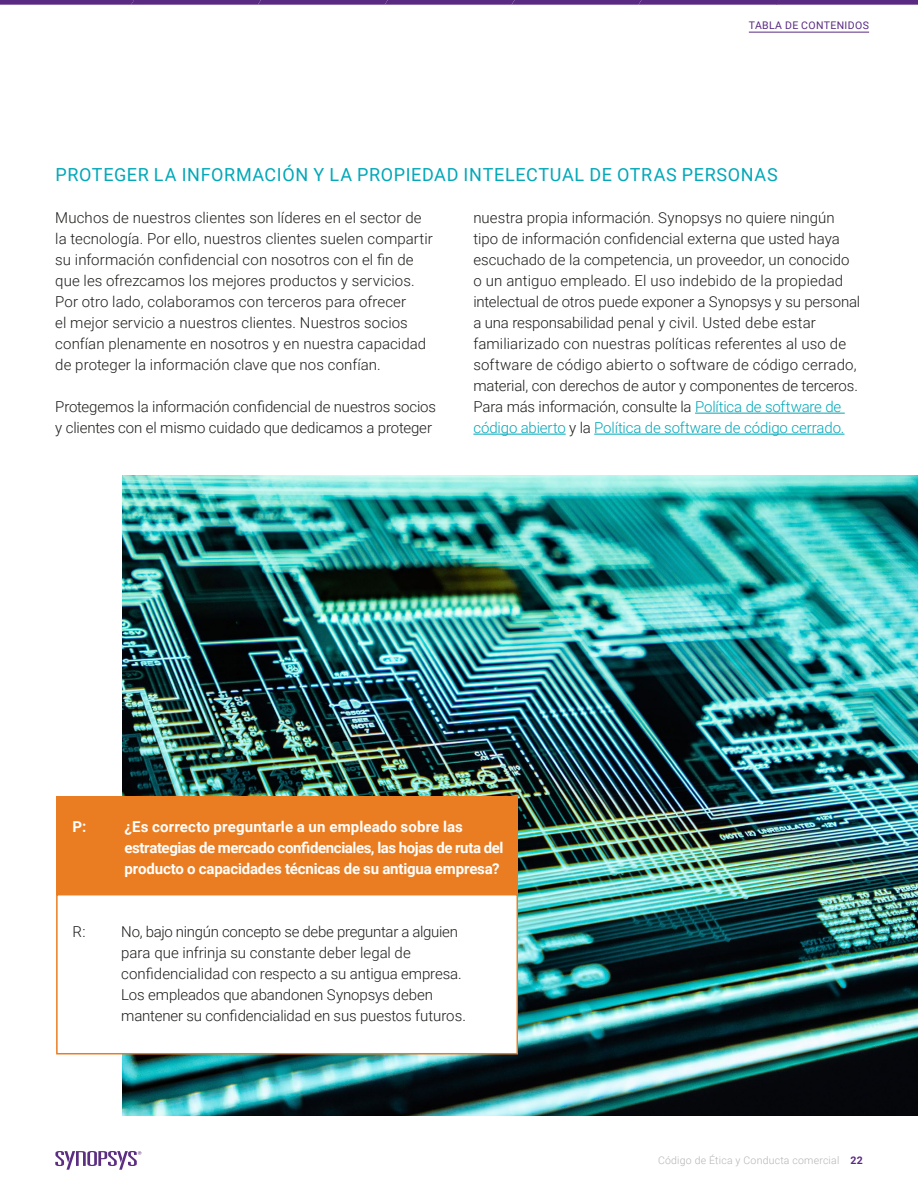
<style>
.page{position:relative;width:918px;height:1188px;background:#fff}
.page>*{position:absolute;margin:0;border:0;box-sizing:border-box;transform-origin:0 0}
.t1{font:18px "Roboto";letter-spacing:.035em;color:#00a8b8}
.t2{font:300 15px/21px "Roboto";color:#1d1d1b}
.t3{font:700 15px/21px "Roboto";letter-spacing:-.01em;color:#fff}
.t4{font:300 10.5px "Roboto";letter-spacing:.02em;color:#b3b4b3}
.t5{font:10.5px "Roboto";letter-spacing:.035em;color:#5a2a82}
.s1{color:#00a8b8}
.s2{font-weight:700;color:#5a2a82}
</style>
<div class="page">
<hr style="left:695px;top:413px;width:150px;height:1px;background:#00a8b8">
<hr style="left:473px;top:434px;width:93px;height:1px;background:#00a8b8">
<hr style="left:594px;top:434px;width:250px;height:1px;background:#00a8b8">
<img style="left:122px;top:475px;width:796px;height:640px">
<div style="left:56px;top:797px;width:462px;height:98px;background:#ea7d21"></div>
<div style="left:56px;top:894px;width:462px;height:160px;background:#fff;border:2px solid #ea7d21"></div>
<svg style="left:55px;top:1151px;width:86px;height:19px"></svg>
<hr style="left:749px;top:32px;width:120px;height:1px;background:#5a2a82">
<svg style="left:0;top:0;width:918px;height:5px;background:#64378a"></svg>
<p class="t5" style="left:749px;top:18px;width:122px">TABLA DE CONTENIDOS</p>
<p class="t1" style="left:56px;top:162px;width:724px">PROTEGER LA INFORMACIÓN Y LA PROPIEDAD INTELECTUAL DE OTRAS PERSONAS</p>
<p class="t2" style="left:55px;top:207px;width:379px">Muchos de nuestros clientes son líderes en el sector de la tecnología. Por ello, nuestros clientes suelen compartir su información confidencial con nosotros con el fin de que les ofrezcamos los mejores productos y servicios.<br>Por otro lado, colaboramos con terceros para ofrecer<br>el mejor servicio a nuestros clientes. Nuestros socios confían plenamente en nosotros y en nuestra capacidad de proteger la información clave que nos confían.</p>
<p class="t2" style="left:55px;top:396px;width:382px">Protegemos la información confidencial de nuestros socios y clientes con el mismo cuidado que dedicamos a proteger</p>
<p class="t2" style="left:473px;top:207px;width:388px">nuestra propia información. Synopsys no quiere ningún tipo de información confidencial externa que usted haya escuchado de la competencia, un proveedor, un conocido o un antiguo empleado. El uso indebido de la propiedad intelectual de otros puede exponer a Synopsys y su personal a una responsabilidad penal y civil. Usted debe estar familiarizado con nuestras políticas referentes al uso de software de código abierto o software de código cerrado, material, con derechos de autor y componentes de terceros.<br>Para más información, consulte la <span class="s1">Política de software de código abierto</span> y la <span class="s1">Política de software de código cerrado.</span></p>
<p class="t3" style="left:73px;top:816px;width:15px">P:</p>
<p class="t2" style="left:73px;top:921px;width:15px">R:</p>
<p class="t3" style="left:124px;top:816px;width:381px">¿Es correcto preguntarle a un empleado sobre las estrategias de mercado confidenciales, las hojas de ruta del producto o capacidades técnicas de su antigua empresa?</p>
<p class="t2" style="left:121px;top:921px;width:346px">No, bajo ningún concepto se debe preguntar a alguien para que infrinja su constante deber legal de confidencialidad con respecto a su antigua empresa.<br>Los empleados que abandonen Synopsys deben mantener su confidencialidad en sus puestos futuros.</p>
<p class="t4" style="left:658px;top:1153px;width:206px">Código de Ética y Conducta comercial <span class="s2">22</span></p>
</div>
